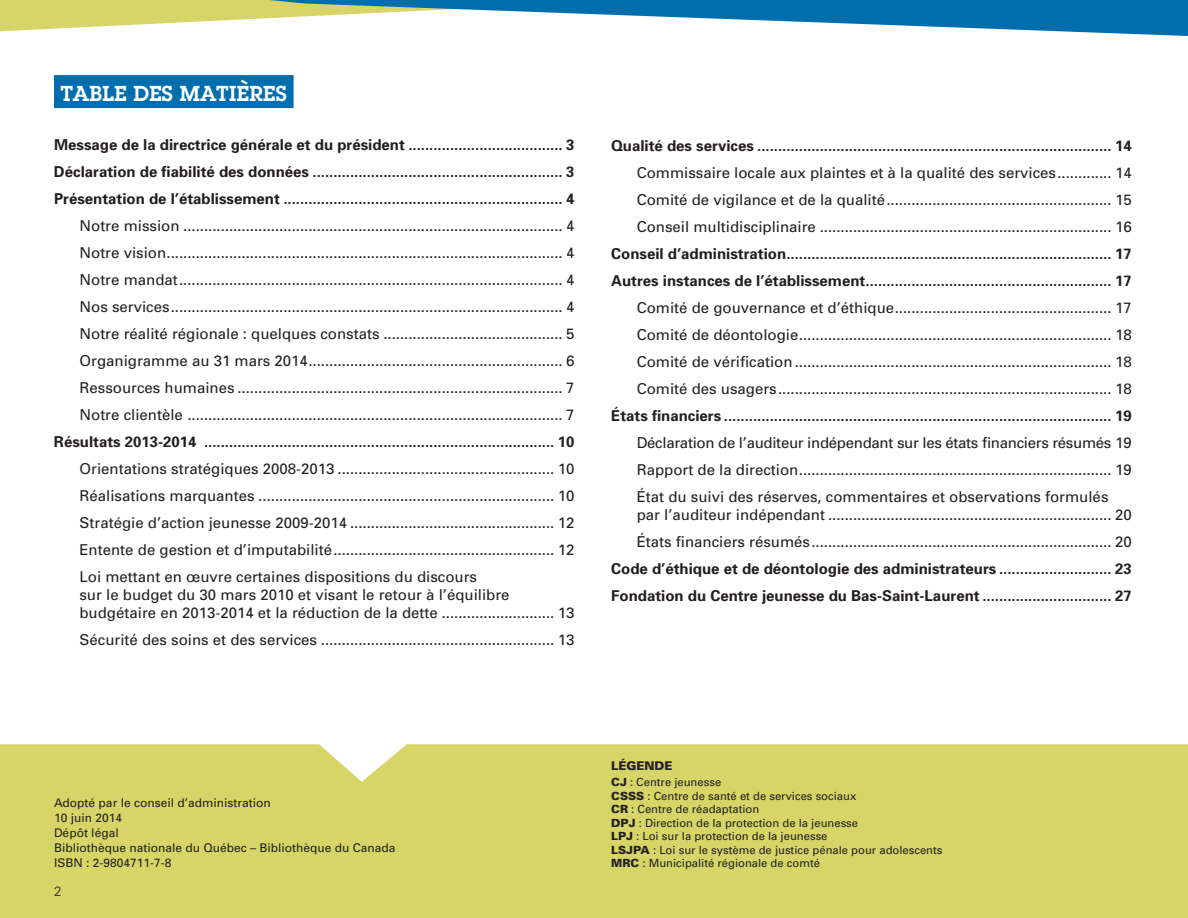
<style>
.page{position:relative;width:1188px;height:918px;background:#d7d567}
.page>*{position:absolute;margin:0;border:0;box-sizing:border-box;transform-origin:0 0}
.t1{font:600 22.5px "Lubalin Graph";letter-spacing:.015em;color:#fff}
.t2{font:15px/27px "Univers";color:#231f20;text-align:justify}
.t3{font:700 15px/27px "Univers";color:#231f20}
.t4{font:300 13.5px "Univers";color:#231f20}
.t5{font:12px/15px "Univers";color:#231f20}
.t6{font:900 12px "Univers";color:#231f20}
.t7{font:11.25px/13.5px "Univers";color:#231f20}
.s1{font-weight:900}
</style>
<div class="page">
<div style="left:0;top:36px;width:1188px;height:746px;background:#fff"></div>
<svg style="left:0;top:0;width:1188px;height:36px"></svg>
<div style="left:54px;top:75px;width:240px;height:33px;background:#006eac"></div>
<h1 class="t1" style="left:60px;top:79px;width:228px">TABLE DES MATIÈRES</h1>
<p class="t3" style="left:54px;top:131px;width:522px;text-align:justify">Message de la directrice générale et du président ..................................... 3<br>Déclaration de fiabilité des données ............................................................ 3<br>Présentation de l’établissement ................................................................... 4</p>
<p class="t2" style="left:79px;top:212px;width:497px">Notre mission ........................................................................................... 4<br>Notre vision............................................................................................... 4<br>Notre mandat............................................................................................ 4<br>Nos services.............................................................................................. 4<br>Notre réalité régionale : quelques constats ........................................... 5<br>Organigramme au 31 mars 2014............................................................. 6<br>Ressources humaines .............................................................................. 7<br>Notre clientèle .......................................................................................... 7</p>
<p class="t3" style="left:54px;top:428px;width:522px">Résultats 2013-2014 .................................................................................... 10</p>
<p class="t2" style="left:79px;top:455px;width:497px">Orientations stratégiques 2008-2013 .................................................... 10<br>Réalisations marquantes ....................................................................... 10<br>Stratégie d’action jeunesse 2009-2014 ................................................. 12<br>Entente de gestion et d’imputabilité..................................................... 12<br>Loi mettant en œuvre certaines dispositions du discours</p>
<p class="t2" style="left:79px;top:586px;width:497px;line-height:18px">sur le budget du 30 mars 2010 et visant le retour à l’équilibre budgétaire en 2013-2014 et la réduction de la dette ........................... 13</p>
<p class="t2" style="left:80px;top:626px;width:496px">Sécurité des soins et des services ........................................................ 13</p>
<p class="t3" style="left:611px;top:131px;width:522px">Qualité des services ..................................................................................... 14</p>
<p class="t2" style="left:637px;top:159px;width:497px">Commissaire locale aux plaintes et à la qualité des services............. 14<br>Comité de vigilance et de la qualité...................................................... 15<br>Conseil multidisciplinaire ...................................................................... 16</p>
<p class="t3" style="left:611px;top:239px;width:522px">Conseil d’administration.............................................................................. 17<br>Autres instances de l’établissement........................................................... 17</p>
<p class="t2" style="left:637px;top:294px;width:496px">Comité de gouvernance et d’éthique.................................................... 17<br>Comité de déontologie........................................................................... 18<br>Comité de vérification............................................................................ 18<br>Comité des usagers................................................................................ 18</p>
<p class="t3" style="left:611px;top:401px;width:522px">États financiers ............................................................................................. 19</p>
<p class="t2" style="left:637px;top:429px;width:496px">Déclaration de l’auditeur indépendant sur les états financiers résumés 19<br>Rapport de la direction........................................................................... 19<br>État du suivi des réserves, commentaires et observations formulés</p>
<p class="t2" style="left:637px;top:501px;width:496px">par l’auditeur indépendant .................................................................... 20<br>États financiers résumés........................................................................ 20</p>
<p class="t3" style="left:611px;top:554px;width:522px">Code d’éthique et de déontologie des administrateurs ........................... 23<br>Fondation du Centre jeunesse du Bas-Saint-Laurent ............................... 27</p>
<p class="t5" style="left:54px;top:795px;width:343px">Adopté par le conseil d’administration<br>10 juin 2014<br>Dépôt légal<br>Bibliothèque nationale du Québec – Bibliothèque du Canada<br>ISBN : 2-9804711-7-8</p>
<p class="t4" style="left:54px;top:883px;width:9px">2</p>
<p class="t6" style="left:611px;top:758px;width:63px">LÉGENDE</p>
<p class="t7" style="left:611px;top:776px;width:333px"><span class="s1">CJ</span> : Centre jeunesse<br><span class="s1">CSSS</span> : Centre de santé et de services sociaux<br><span class="s1">CR</span> : Centre de réadaptation<br><span class="s1">DPJ</span> : Direction de la protection de la jeunesse<br><span class="s1">LPJ</span> : Loi sur la protection de la jeunesse<br><span class="s1">LSJPA</span> : Loi sur le système de justice pénale pour adolescents <span class="s1">MRC</span> : Municipalité régionale de comté</p>
</div>
